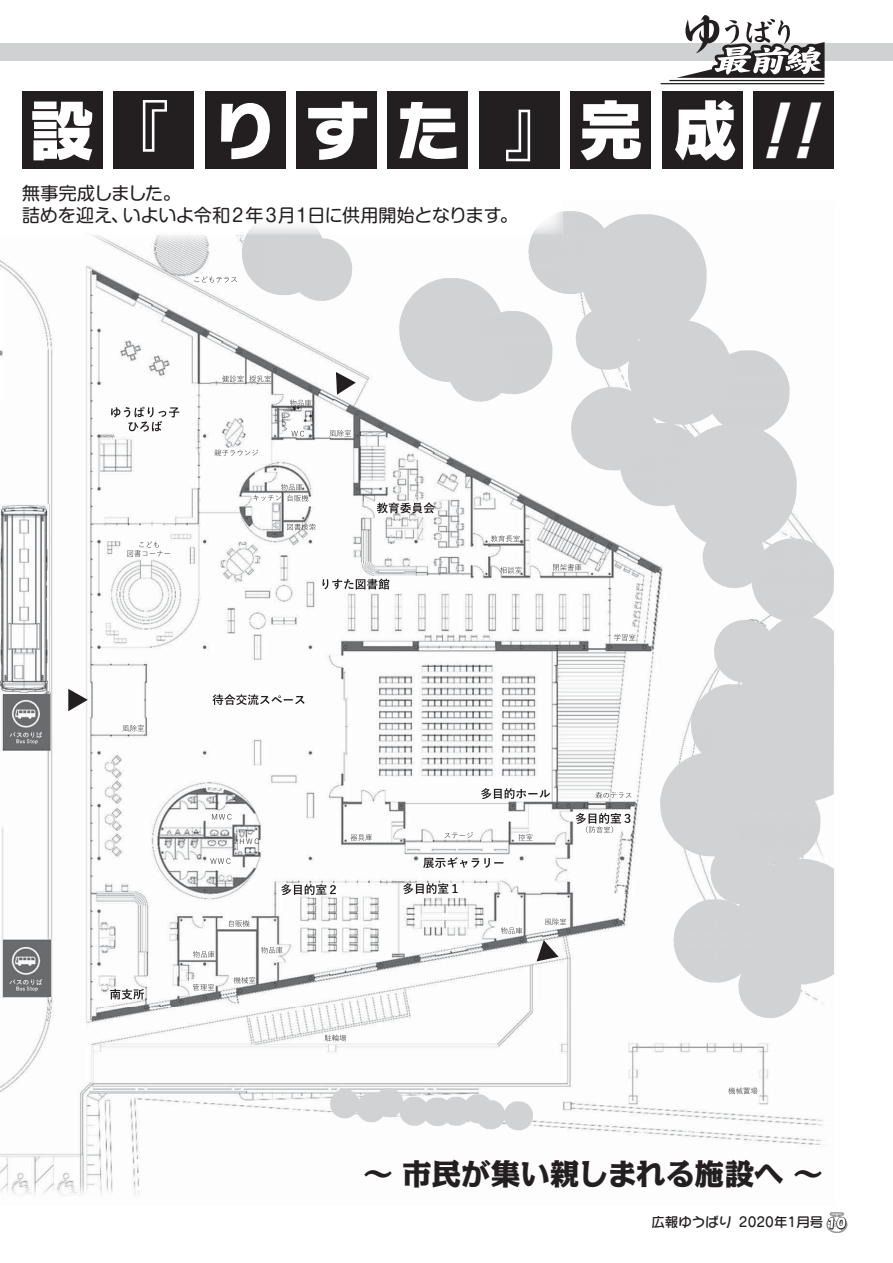
<style>
.page{position:relative;width:893px;height:1263px;background:#fff}
.page>*{position:absolute;margin:0;border:0;box-sizing:border-box;transform-origin:0 0}
.t1{font:66.75px "Rodin NTLG Pro EB 90 msp RKSJ V";color:#fff}
.t2{font:29.25px "Kakumin Pro Heavy 90 msp RKSJ H";color:#231f20}
.t3{font:18px/21.6px "Shin M Go Pro Regular 90 msp RKSJ V";letter-spacing:-.025em;color:#231f20}
.t4{font:13.5px "Seurat Capie Pro DB 90 msp RKSJ H";color:#231f20}
.s1{font-family:"Pop Happiness Std EB 90 msp RKSJ H";font-size:15px;color:#fff}
</style>
<div class="page">
<img style="left:0;top:235px;width:824px;height:960px">
<div style="left:776px;top:622px;width:58px;height:34px;background:#d0d2d3"></div>
<img style="left:691px;top:684px;width:35px;height:68px">
<img style="left:660px;top:752px;width:76px;height:105px">
<img style="left:751px;top:539px;width:83px;height:83px">
<img style="left:620px;top:425px;width:51px;height:81px">
<img style="left:732px;top:350px;width:58px;height:74px">
<img style="left:571px;top:387px;width:84px;height:84px">
<img style="left:628px;top:320px;width:104px;height:105px">
<img style="left:576px;top:307px;width:62px;height:63px">
<img style="left:528px;top:211px;width:57px;height:83px">
<img style="left:671px;top:424px;width:126px;height:125px">
<img style="left:714px;top:620px;width:62px;height:63px">
<div style="left:737px;top:859px;width:97px;height:125px;background:#d0d2d3"></div>
<img style="left:673px;top:899px;width:84px;height:84px">
<div style="left:736px;top:803px;width:84px;height:61px;background:#d0d2d3"></div>
<div style="left:710px;top:842px;width:63px;height:62px;background:#d0d2d3"></div>
<div style="left:726px;top:656px;width:108px;height:147px;background:#d0d2d3"></div>
<img style="left:242px;top:235px;width:83px;height:60px">
<img style="left:289px;top:238px;width:63px;height:63px">
<img style="left:581px;top:214px;width:126px;height:125px">
<img style="left:702px;top:526px;width:63px;height:62px">
<img style="left:356px;top:1093px;width:30px;height:29px">
<img style="left:374px;top:1088px;width:29px;height:29px">
<img style="left:399px;top:1097px;width:30px;height:29px">
<img style="left:442px;top:1097px;width:29px;height:29px">
<img style="left:463px;top:1094px;width:30px;height:29px">
<img style="left:476px;top:1100px;width:29px;height:29px">
<img style="left:504px;top:1101px;width:29px;height:30px">
<img style="left:423px;top:1098px;width:29px;height:28px">
<img style="left:330px;top:1089px;width:29px;height:29px">
<img style="left:2px;top:692px;width:48px;height:59px">
<img style="left:3px;top:939px;width:47px;height:58px">
<img style="left:399px;top:278px;width:105px;height:104px">
<img style="left:472px;top:311px;width:80px;height:83px">
<img style="left:448px;top:339px;width:63px;height:63px">
<img style="left:738px;top:956px;width:63px;height:62px">
<svg style="left:111px;top:407px;width:68px;height:25px"></svg>
<svg style="left:222px;top:375px;width:49px;height:7px"></svg>
<svg style="left:290px;top:399px;width:21px;height:7px"></svg>
<svg style="left:329px;top:430px;width:22px;height:7px"></svg>
<svg style="left:214px;top:449px;width:44px;height:7px"></svg>
<svg style="left:291px;top:431px;width:13px;height:5px"></svg>
<svg style="left:322px;top:579px;width:67px;height:11px"></svg>
<svg style="left:127px;top:541px;width:43px;height:16px"></svg>
<svg style="left:253px;top:484px;width:55px;height:18px"></svg>
<svg style="left:287px;top:523px;width:28px;height:7px"></svg>
<svg style="left:377px;top:502px;width:58px;height:11px"></svg>
<svg style="left:491px;top:535px;width:29px;height:7px"></svg>
<svg style="left:500px;top:567px;width:22px;height:6px"></svg>
<svg style="left:553px;top:564px;width:28px;height:7px"></svg>
<svg style="left:614px;top:634px;width:21px;height:7px"></svg>
<svg style="left:595px;top:792px;width:36px;height:7px"></svg>
<svg style="left:481px;top:788px;width:69px;height:11px"></svg>
<svg style="left:350px;top:832px;width:182px;height:9px"></svg>
<svg style="left:281px;top:884px;width:55px;height:11px"></svg>
<svg style="left:403px;top:883px;width:55px;height:11px"></svg>
<svg style="left:423px;top:857px;width:80px;height:11px"></svg>
<svg style="left:501px;top:927px;width:21px;height:7px"></svg>
<svg style="left:545px;top:918px;width:21px;height:7px"></svg>
<svg style="left:261px;top:947px;width:22px;height:6px"></svg>
<svg style="left:229px;top:920px;width:20px;height:7px"></svg>
<svg style="left:234px;top:977px;width:21px;height:7px"></svg>
<svg style="left:193px;top:984px;width:21px;height:7px"></svg>
<svg style="left:193px;top:951px;width:22px;height:7px"></svg>
<svg style="left:110px;top:989px;width:34px;height:11px"></svg>
<svg style="left:325px;top:1035px;width:21px;height:6px"></svg>
<svg style="left:728px;top:1087px;width:29px;height:7px"></svg>
<svg style="left:212px;top:694px;width:93px;height:11px"></svg>
<svg style="left:122px;top:725px;width:22px;height:7px"></svg>
<svg style="left:212px;top:814px;width:20px;height:6px"></svg>
<svg style="left:210px;top:858px;width:20px;height:6px"></svg>
<svg style="left:240px;top:838px;width:19px;height:6px"></svg>
<svg style="left:68px;top:689px;width:20px;height:22px"></svg>
<svg style="left:336px;top:372px;width:20px;height:23px"></svg>
<svg style="left:537px;top:940px;width:21px;height:21px"></svg>
<svg style="left:195px;top:276px;width:42px;height:7px"></svg>
<img style="left:0;top:271px;width:4px;height:127px">
<img style="left:0;top:504px;width:49px;height:190px">
<svg style="left:576px;top:813px;width:54px;height:20px"></svg>
<div style="left:22px;top:91px;width:80px;height:77px;background:#231f20"></div>
<div style="left:114px;top:91px;width:80px;height:77px;background:#231f20"></div>
<div style="left:205px;top:91px;width:80px;height:77px;background:#231f20"></div>
<div style="left:296px;top:91px;width:81px;height:77px;background:#231f20"></div>
<div style="left:388px;top:91px;width:80px;height:77px;background:#231f20"></div>
<div style="left:479px;top:91px;width:80px;height:77px;background:#231f20"></div>
<div style="left:570px;top:91px;width:81px;height:77px;background:#231f20"></div>
<div style="left:662px;top:91px;width:80px;height:77px;background:#231f20"></div>
<div style="left:753px;top:91px;width:81px;height:77px;background:#231f20"></div>
<img style="left:528px;top:211px;width:4px;height:24px">
<img style="left:532px;top:211px;width:31px;height:24px">
<img style="left:246px;top:226px;width:75px;height:9px">
<div style="left:0;top:43px;width:893px;height:18px;background:#cfd1d3"></div>
<svg style="left:676px;top:15px;width:149px;height:96px"></svg>
<hr style="left:670px;top:80px;width:154px;height:1px;background:#231f20">
<hr style="left:661px;top:83px;width:163px;height:1px;background:#231f20">
<svg style="left:826px;top:1212px;width:21px;height:21px"></svg>
<div style="left:836px;top:1217px;width:10px;height:13px;border:2px solid #231f20;border-radius:50%"></div>
<div style="left:839px;top:1219px;width:5px;height:8px;border:2px solid #231f20;border-radius:50%"></div>
<h1 class="t1" style="left:29px;top:105px;width:805px">設『 りすた 』完成！！</h1>
<p class="t3" style="left:22px;top:185px;width:497px">無事完成しました。<br>詰めを迎え、いよいよ令和２年３月１日に供用開始となります。</p>
<h2 class="t2" style="left:363px;top:1163px;width:461px">～ 市民が集い親しまれる施設へ ～</h2>
<p class="t4" style="left:651px;top:1217px;width:196px">広報ゆうばり 2020年1月号 <span class="s1">10</span></p>
</div>
